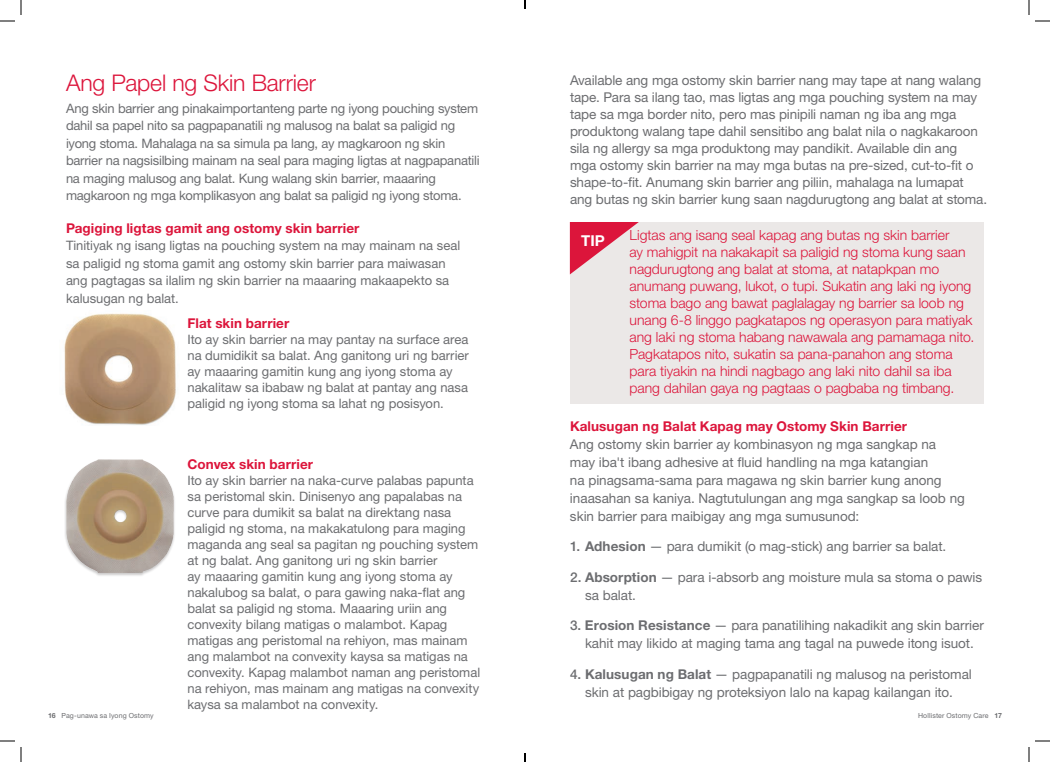
<style>
.page{position:relative;width:1050px;height:762px;background:#fff}
.page>*{position:absolute;margin:0;border:0;box-sizing:border-box;transform-origin:0 0}
.Heading_1{font:300 23px "Helvetica Neue LT Pro";letter-spacing:-.005em;color:#dc153b}
.Body-lifestyle{font:700 15px "Helvetica Neue LT Pro";color:#fff}
.Callout{font:300 14px/17px "Helvetica Neue LT Pro";letter-spacing:-.005em;color:#dc153b}
.Subhead_1{font:13.5px/18px "Helvetica Neue LT Pro";letter-spacing:-.005em;color:#6c6d70}
.Subhead_1-2{font:700 13.5px "Helvetica Neue LT Pro";letter-spacing:.005em;color:#dc153b}
.Body{font:13px/16px "Helvetica Neue LT Pro";letter-spacing:-.005em;color:#6c6d70}
.Subhead_1-3{font:13px/17.5px "Helvetica Neue LT Pro";letter-spacing:-.005em;color:#6c6d70}
.Body-2{font:7px "Helvetica Neue LT Pro";letter-spacing:.015em;color:#6c6d70}
.s1{font-weight:700;color:#dc153b}
.s2{font-weight:500}
.s3{font-weight:700}
</style>
<div class="page">
<img style="left:64px;top:313px;width:112px;height:112px">
<img style="left:65px;top:459px;width:110px;height:117px">
<div style="left:570px;top:222px;width:414px;height:181px;background:#ebe8e7"></div>
<svg style="left:570px;top:222px;width:69px;height:52px"></svg>
<svg style="left:0;top:0;width:22px;height:22px"></svg>
<svg style="left:0;top:740px;width:22px;height:22px"></svg>
<svg style="left:1028px;top:0;width:22px;height:22px"></svg>
<svg style="left:1028px;top:740px;width:22px;height:22px"></svg>
<svg style="left:524px;top:0;width:2px;height:9px"></svg>
<svg style="left:524px;top:753px;width:2px;height:9px"></svg>
<p class="Heading_1" style="left:66px;top:69px;width:252px">Ang Papel ng Skin Barrier</p>
<p class="Body" style="left:66px;top:99px;width:415px;line-height:17.5px">Ang skin barrier ang pinakaimportanteng parte ng iyong pouching system dahil sa papel nito sa pagpapanatili ng malusog na balat sa paligid ng iyong stoma. Mahalaga na sa simula pa lang, ay magkaroon ng skin barrier na nagsisilbing mainam na seal para maging ligtas at nagpapanatili na maging malusog ang balat. Kung walang skin barrier, maaaring magkaroon ng mga komplikasyon ang balat sa paligid ng iyong stoma.</p>
<p class="Subhead_1-2" style="left:66px;top:219px;width:295px">Pagiging ligtas gamit ang ostomy skin barrier</p>
<p class="Subhead_1-3" style="left:66px;top:237px;width:396px">Tinitiyak ng isang ligtas na pouching system na may mainam na seal sa paligid ng stoma gamit ang ostomy skin barrier para maiwasan ang pagtagas sa ilalim ng skin barrier na maaaring makaapekto sa kalusugan ng balat.</p>
<p class="Subhead_1-2" style="left:188px;top:315px;width:103px">Flat skin barrier</p>
<p class="Body" style="left:188px;top:331px;width:283px">Ito ay skin barrier na may pantay na surface area na dumidikit sa balat. Ang ganitong uri ng barrier ay maaaring gamitin kung ang iyong stoma ay nakalitaw sa ibabaw ng balat at pantay ang nasa paligid ng iyong stoma sa lahat ng posisyon.</p>
<p class="Subhead_1" style="left:570px;top:71px;width:419px;line-height:17px">Available ang mga ostomy skin barrier nang may tape at nang walang tape. Para sa ilang tao, mas ligtas ang mga pouching system na may tape sa mga border nito, pero mas pinipili naman ng iba ang mga produktong walang tape dahil sensitibo ang balat nila o nagkakaroon sila ng allergy sa mga produktong may pandikit. Available din ang<br>mga ostomy skin barrier na may mga butas na pre-sized, cut-to-fit o shape-to-fit. Anumang skin barrier ang piliin, mahalaga na lumapat ang butas ng skin barrier kung saan nagdurugtong ang balat at stoma.</p>
<p class="Body-lifestyle" style="left:581px;top:231px;width:25px">TIP</p>
<p class="Callout" style="left:630px;top:226px;width:346px">Ligtas ang isang seal kapag ang butas ng skin barrier<br>ay mahigpit na nakakapit sa paligid ng stoma kung saan nagdurugtong ang balat at stoma, at natapkpan mo anumang puwang, lukot, o tupi. Sukatin ang laki ng iyong stoma bago ang bawat paglalagay ng barrier sa loob ng unang 6-8 linggo pagkatapos ng operasyon para matiyak ang laki ng stoma habang nawawala ang pamamaga nito.<br>Pagkatapos nito, sukatin sa pana-panahon ang stoma para tiyakin na hindi nagbago ang laki nito dahil sa iba pang dahilan gaya ng pagtaas o pagbaba ng timbang.</p>
<p class="Subhead_1" style="left:570px;top:417px;width:396px"><span class="s1">Kalusugan ng Balat Kapag may Ostomy Skin Barrier<br></span>Ang ostomy skin barrier ay kombinasyon ng mga sangkap na<br>may iba't ibang adhesive at fluid handling na mga katangian<br>na pinagsama-sama para magawa ng skin barrier kung anong inaasahan sa kaniya. Nagtutulungan ang mga sangkap sa loob ng skin barrier para maibigay ang mga sumusunod:</p>
<p class="Subhead_1" style="left:570px;top:537px;width:378px"><span class="s2">1.</span> <span class="s3">Adhesion</span> — para dumikit (o mag-stick) ang barrier sa balat.</p>
<p class="Subhead_1" style="left:585px;top:568px;width:399px;text-indent:-15px"><span class="s2">2.</span> <span class="s3">Absorption</span> — para i-absorb ang moisture mula sa stoma o pawis sa balat.</p>
<p class="Subhead_1" style="left:570px;top:616px;width:415px;text-align:center"><span class="s2">3.</span> <span class="s3">Erosion Resistance</span> — para panatilihing nakadikit ang skin barrier kahit may likido at maging tama ang tagal na puwede itong isuot.</p>
<p class="Subhead_1" style="left:570px;top:665px;width:403px;text-align:center"><span class="s2">4.</span> <span class="s3">Kalusugan ng Balat</span> — pagpapanatili ng malusog na peristomal skin at pagbibigay ng proteksiyon lalo na kapag kailangan ito.</p>
<p class="Subhead_1-2" style="left:188px;top:456px;width:127px">Convex skin barrier</p>
<p class="Body" style="left:188px;top:472px;width:294px">Ito ay skin barrier na naka-curve palabas papunta sa peristomal skin. Dinisenyo ang papalabas na curve para dumikit sa balat na direktang nasa paligid ng stoma, na makakatulong para maging maganda ang seal sa pagitan ng pouching system at ng balat. Ang ganitong uri ng skin barrier<br>ay maaaring gamitin kung ang iyong stoma ay nakalubog sa balat, o para gawing naka-flat ang balat sa paligid ng stoma. Maaaring uriin ang convexity bilang matigas o malambot. Kapag matigas ang peristomal na rehiyon, mas mainam ang malambot na convexity kaysa sa matigas na convexity. Kapag malambot naman ang peristomal na rehiyon, mas mainam ang matigas na convexity kaysa sa malambot na convexity.</p>
<p class="Body-2" style="left:48px;top:711px;width:107px"><span class="s3">16</span> Pag-unawa sa Iyong Ostomy</p>
<p class="Body-2" style="left:918px;top:711px;width:85px">Hollister Ostomy Care <span class="s3">17</span></p>
</div>
